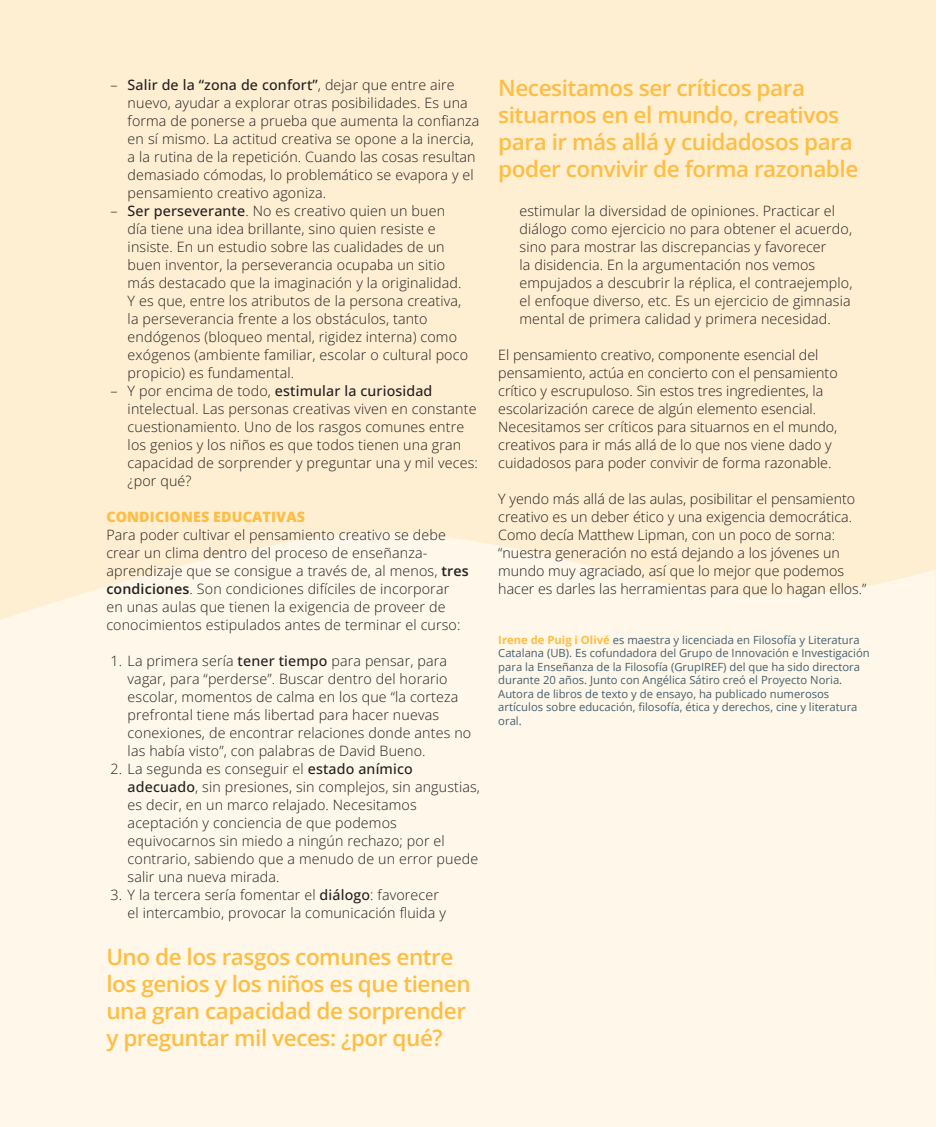
<style>
.page{position:relative;width:936px;height:1127px;background:#fff}
.page>*{position:absolute;margin:0;border:0;box-sizing:border-box;transform-origin:0 0}
.TEXTOS{font:600 22.5px/27px "Open Sans";letter-spacing:-.02em;color:#fdbe43}
.TEXTOS-2{font:300 14.25px/18px "Open Sans";letter-spacing:.01em;color:#231f20}
.TEXTOS-3{font:800 14.25px "Open Sans";letter-spacing:.01em;color:#fdbe43}
.t1{font:11.25px/13.5px "Open Sans";color:#46616e}
.s1{font-weight:500}
.s2{font-weight:600}
.s3{font-weight:700;color:#fdbe43}
</style>
<div class="page">
<div style="left:0;top:0;width:935px;height:1127px;background:#feeed2"></div>
<div style="left:0;top:532px;width:935px;height:595px;background:#fef7ea"></div>
<p class="TEXTOS-2" style="left:128px;top:75px;width:353px;text-indent:-17px">– <span class="s1">Salir de la “zona de confort”</span>, dejar que entre aire nuevo, ayudar a explorar otras posibilidades. Es una forma de ponerse a prueba que aumenta la confianza en sí mismo. La actitud creativa se opone a la inercia, a la rutina de la repetición. Cuando las cosas resultan demasiado cómodas, lo problemático se evapora y el pensamiento creativo agoniza.</p>
<p class="TEXTOS-2" style="left:128px;top:201px;width:342px;text-indent:-17px">– <span class="s1">Ser perseverante</span>. No es creativo quien un buen día tiene una idea brillante, sino quien resiste e insiste. En un estudio sobre las cualidades de un buen inventor, la perseverancia ocupaba un sitio más destacado que la imaginación y la originalidad.<br>Y es que, entre los atributos de la persona creativa, la perseverancia frente a los obstáculos, tanto endógenos (bloqueo mental, rigidez interna) como exógenos (ambiente familiar, escolar o cultural poco propicio) es fundamental.</p>
<p class="TEXTOS-2" style="left:128px;top:381px;width:352px;text-indent:-17px">– Y por encima de todo, <span class="s1">estimular la curiosidad </span>intelectual. Las personas creativas viven en constante cuestionamiento. Uno de los rasgos comunes entre los genios y los niños es que todos tienen una gran capacidad de sorprender y preguntar una y mil veces: ¿por qué?</p>
<p class="TEXTOS-3" style="left:106px;top:507px;width:200px">CONDICIONES EDUCATIVAS</p>
<p class="TEXTOS-2" style="left:106px;top:525px;width:364px">Para poder cultivar el pensamiento creativo se debe crear un clima dentro del proceso de enseñanza&shy;aprendizaje que se consigue a través de, al menos, <span class="s2">tres condiciones</span>. Son condiciones difíciles de incorporar en unas aulas que tienen la exigencia de proveer de conocimientos estipulados antes de terminar el curso:</p>
<p class="TEXTOS-2" style="left:128px;top:651px;width:345px;text-indent:-17px">1. La primera sería <span class="s1">tener tiempo</span> para pensar, para vagar, para “perderse”. Buscar dentro del horario escolar, momentos de calma en los que “la corteza prefrontal tiene más libertad para hacer nuevas conexiones, de encontrar relaciones donde antes no las había visto”, con palabras de David Bueno.</p>
<p class="TEXTOS-2" style="left:128px;top:759px;width:354px;text-indent:-17px">2. La segunda es conseguir el <span class="s1">estado anímico adecuado</span>, sin presiones, sin complejos, sin angustias, es decir, en un marco relajado. Necesitamos aceptación y conciencia de que podemos equivocarnos sin miedo a ningún rechazo; por el contrario, sabiendo que a menudo de un error puede salir una nueva mirada.</p>
<p class="TEXTOS-2" style="left:128px;top:885px;width:320px;text-indent:-17px">3. Y la tercera sería fomentar el <span class="s1">diálogo</span>: favorecer el intercambio, provocar la comunicación fluida y</p>
<p class="TEXTOS" style="left:106px;top:942px;width:366px">Uno de los rasgos comunes entre los genios y los niños es que tienen una gran capacidad de sorprender y preguntar mil veces: ¿por qué?</p>
<p class="TEXTOS" style="left:498px;top:74px;width:361px">Necesitamos ser críticos para situarnos en el mundo, creativos para ir más allá y cuidadosos para poder convivir de forma razonable</p>
<p class="TEXTOS-2" style="left:519px;top:201px;width:334px">estimular la diversidad de opiniones. Practicar el diálogo como ejercicio no para obtener el acuerdo, sino para mostrar las discrepancias y favorecer<br>la disidencia. En la argumentación nos vemos empujados a descubrir la réplica, el contraejemplo, el enfoque diverso, etc. Es un ejercicio de gimnasia mental de primera calidad y primera necesidad.</p>
<p class="TEXTOS-2" style="left:498px;top:345px;width:341px">El pensamiento creativo, componente esencial del pensamiento, actúa en concierto con el pensamiento crítico y escrupuloso. Sin estos tres ingredientes, la escolarización carece de algún elemento esencial.<br>Necesitamos ser críticos para situarnos en el mundo, creativos para ir más allá de lo que nos viene dado y cuidadosos para poder convivir de forma razonable.</p>
<p class="TEXTOS-2" style="left:498px;top:489px;width:370px">Y yendo más allá de las aulas, posibilitar el pensamiento creativo es un deber ético y una exigencia democrática.<br>Como decía Matthew Lipman, con un poco de sorna: “nuestra generación no está dejando a los jóvenes un mundo muy agraciado, así que lo mejor que podemos hacer es darles las herramientas para que lo hagan ellos.”</p>
<p class="t1" style="left:498px;top:632px;width:373px"><span class="s3">Irene de Puig i Olivé</span> es maestra y licenciada en Filosofía y Literatura Catalana (UB). Es cofundadora del Grupo de Innovación e Investigación para la Enseñanza de la Filosofía (GrupIREF) del que ha sido directora durante 20 años. Junto con Angélica Sátiro creó el Proyecto Noria.<br>Autora de libros de texto y de ensayo, ha publicado numerosos artículos sobre educación, filosofía, ética y derechos, cine y literatura oral.</p>
</div>
